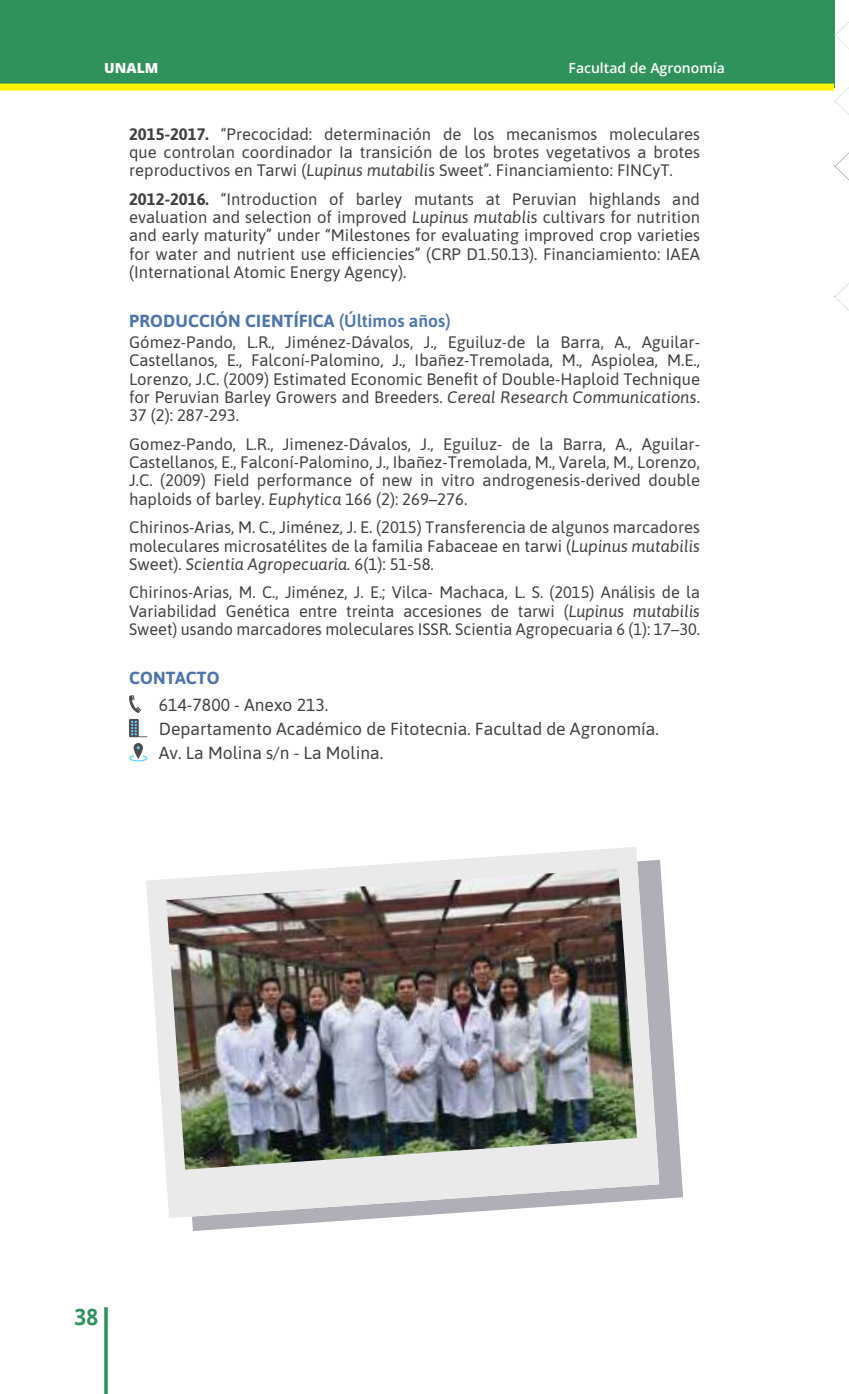
<style>
.page{position:relative;width:849px;height:1394px;background:#fff}
.page>*{position:absolute;margin:0;border:0;box-sizing:border-box;transform-origin:0 0}
.t1{font:700 22.75px "Open Sans";color:#30925b;scale:.9 1}
.t2{font:17.5px/24.2px "Asap";color:#444041}
.t3{font:700 17.5px "Asap";letter-spacing:.01em;color:#4e75ab}
.t4{font:16.62px/18.4px "Asap";color:#444041;text-align:justify}
.t5{font:600 14px "Open Sans";color:#fff}
.t6{font:800 14px "Open Sans";color:#fff}
.s1{font-weight:700}
.s2{font-style:italic}
.s3{font-weight:600}
</style>
<div class="page">
<svg style="left:129px;top:695px;width:18px;height:42px"></svg>
<svg style="left:134px;top:743px;width:9px;height:16px"></svg>
<svg style="left:129px;top:755px;width:18px;height:6px"></svg>
<div style="left:0;top:0;width:833px;height:87px;background:#30925b"></div>
<div style="left:0;top:84px;width:833px;height:7px;background:#fff300"></div>
<svg style="left:104px;top:1307px;width:4px;height:87px"></svg>
<svg style="left:192px;top:860px;width:491px;height:371px"></svg>
<svg style="left:146px;top:847px;width:513px;height:371px;fill:#ebeaea"></svg>
<img style="left:166px;top:869px;width:471px;height:301px">
<svg style="left:833px;top:21px;width:15px;height:289px"></svg>
<p class="t6" style="left:104px;top:57px;width:56px">UNALM</p>
<p class="t5" style="left:568px;top:58px;width:158px">Facultad de Agronomía</p>
<p class="t4" style="left:129px;top:124px;width:572px"><span class="s1">2015-2017.</span> “Precocidad: determinación de los mecanismos moleculares que controlan coordinador Ia transición de los brotes vegetativos a brotes reproductivos en Tarwi (<span class="s2">Lupinus mutabilis</span> Sweet”. Financiamiento: FINCyT.</p>
<p class="t4" style="left:129px;top:189px;width:572px"><span class="s1">2012-2016.</span> “Introduction of barley mutants at Peruvian highlands and evaluation and selection of improved <span class="s2">Lupinus mutablis</span> cultivars for nutrition and early maturity” under “Milestones for evaluating improved crop varieties for water and nutrient use efficiencies” (CRP D1.50.13). Financiamiento: IAEA (International Atomic Energy Agency).</p>
<p class="t3" style="left:129px;top:309px;width:323px">PRODUCCIÓN CIENTÍFICA <span class="s3">(Últimos años)</span></p>
<p class="t4" style="left:129px;top:332px;width:572px">Gómez-Pando, L.R., Jiménez-Dávalos, J., Eguiluz-de la Barra, A., Aguilar-Castellanos, E., Falconí-Palomino, J., Ibañez-Tremolada, M., Aspiolea, M.E., Lorenzo, J.C. (2009) Estimated Economic Benefit of Double-Haploid Technique for Peruvian Barley Growers and Breeders. <span class="s2">Cereal Research Communications</span>.<br>37 (2): 287-293.</p>
<p class="t4" style="left:129px;top:434px;width:572px">Gomez-Pando, L.R., Jimenez-Dávalos, J., Eguiluz- de la Barra, A., Aguilar-Castellanos, E., Falconí-Palomino, J., Ibañez-Tremolada, M., Varela, M., Lorenzo, J.C. (2009) Field performance of new in vitro androgenesis-derived double haploids of barley. <span class="s2">Euphytica</span> 166 (2): 269–276.</p>
<p class="t4" style="left:129px;top:517px;width:572px">Chirinos-Arias, M. C., Jiménez, J. E. (2015) Transferencia de algunos marcadores moleculares microsatélites de la familia Fabaceae en tarwi (<span class="s2">Lupinus mutabilis </span>Sweet). <span class="s2">Scientia Agropecuaria.</span> 6(1): 51-58.</p>
<p class="t4" style="left:129px;top:582px;width:572px">Chirinos-Arias, M. C., Jiménez, J. E.; Vilca- Machaca, L. S. (2015) Análisis de la Variabilidad Genética entre treinta accesiones de tarwi (<span class="s2">Lupinus mutabilis </span>Sweet) usando marcadores moleculares ISSR. Scientia Agropecuaria 6 (1): 17–30.</p>
<p class="t3" style="left:129px;top:665px;width:92px">CONTACTO</p>
<p class="t2" style="left:159px;top:692px;width:501px">614-7800 - Anexo 213.<br>Departamento Académico de Fitotecnia. Facultad de Agronomía.<br>Av. La Molina s/n - La Molina.</p>
<h1 class="t1" style="left:75px;top:1300px;width:27px">38</h1>
</div>
